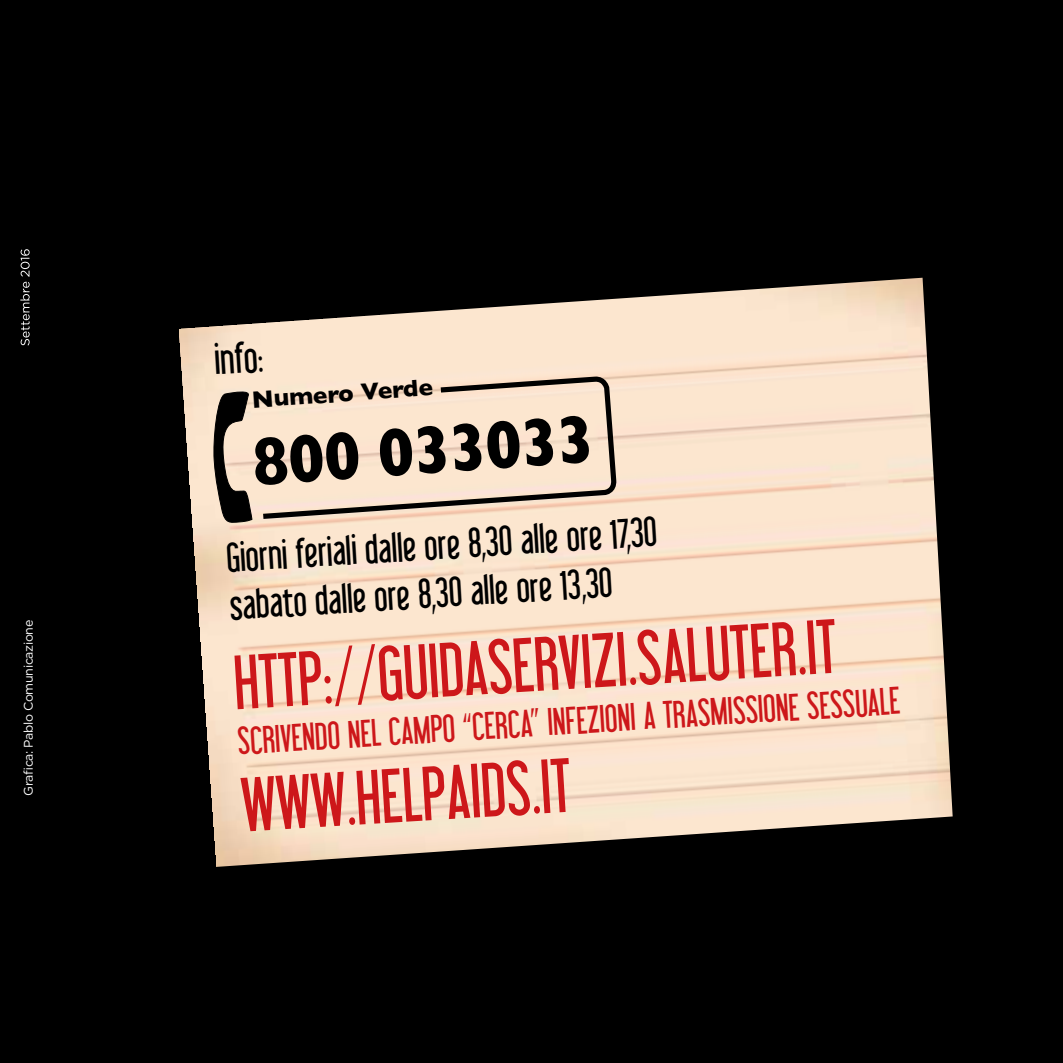
<style>
.page{position:relative;width:1063px;height:1063px;background:#000}
.page>*{position:absolute;margin:0;border:0;box-sizing:border-box;transform-origin:0 0}
.t1{font:74.75px "Libel Suit";color:#cd171a}
.t2{font:700 68.75px "Gill Sans";color:#000;scale:.88 1}
.t3{font:41.5px "Libel Suit";color:#000}
.t4{font:40px/48px "Libel Suit";color:#000}
.t5{font:37.5px "Libel Suit";color:#cd171a}
.t6{font:700 24.25px "Gill Sans";color:#000}
.t7{font:12.5px "Gotham";letter-spacing:-.03em;color:#fff}
</style>
<div class="page">
<img style="left:179px;top:278px;width:774px;height:589px">
<svg style="left:212px;top:390px;width:41px;height:134px"></svg>
<svg style="left:258px;top:375px;width:360px;height:147px;background:#ebd5c0"></svg>
<svg style="left:20px;top:249px;width:10px;height:97px"></svg>
<p class="t7" style="left:20px;top:796px;width:177px;rotate:-90deg">Grafica: Pablo Comunicazione</p>
<p class="t3" style="left:214px;top:337px;width:50px;rotate:-3deg">info:</p>
<p class="t6" style="left:251px;top:386px;width:183px;rotate:-4deg">Numero Verde</p>
<h2 class="t2" style="left:250px;top:422px;width:389px;rotate:-4deg">800 033033</h2>
<p class="t4" style="left:226px;top:532px;width:432px;rotate:-3deg">Giorni feriali dalle ore 8,30 alle ore 17,30 sabato dalle ore 8,30 alle ore 13,30</p>
<h1 class="t1" style="left:232px;top:646px;width:604px;rotate:-4deg">HTTP://GUIDASERVIZI.SALUTER.IT</h1>
<p class="t5" style="left:237px;top:718px;width:664px;rotate:-3deg">SCRIVENDO NEL CAMPO “CERCA” INFEZIONI A TRASMISSIONE SESSUALE</p>
<h1 class="t1" style="left:239px;top:767px;width:330px;rotate:-4deg">WWW.HELPAIDS.IT</h1>
</div>
